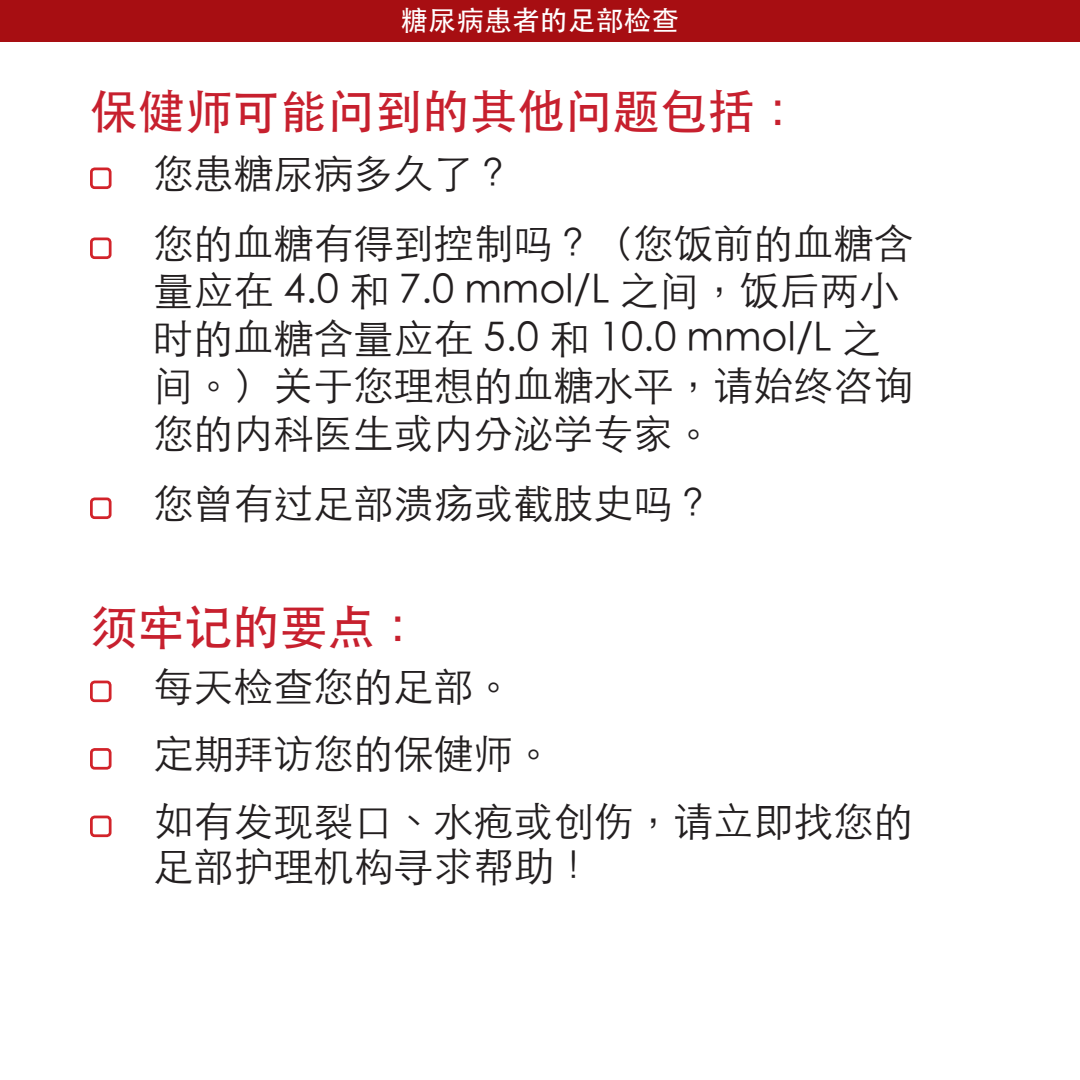
<style>
.page{position:relative;width:1080px;height:1080px;background:#fff}
.page>*{position:absolute;margin:0;border:0;box-sizing:border-box;transform-origin:0 0}
.t1{font:500 47.5px "ST Heiti TC";color:#c7202e}
.t2{font:300 40px/47.5px "ST Heiti TC";color:#231f20}
.t3{font:500 27.5px "ST Heiti TC";letter-spacing:.015em;color:#fff}
</style>
<div class="page">
<div style="left:0;top:0;width:1080px;height:41px;background:#a70e12"></div>
<div style="left:90px;top:168px;width:22px;height:21px;border:3px solid #d2232a;border-radius:3px"></div>
<div style="left:90px;top:238px;width:22px;height:21px;border:3px solid #d2232a;border-radius:3px"></div>
<div style="left:90px;top:498px;width:22px;height:21px;border:3px solid #d2232a;border-radius:3px"></div>
<div style="left:90px;top:681px;width:22px;height:21px;border:3px solid #d2232a;border-radius:3px"></div>
<div style="left:90px;top:748px;width:22px;height:22px;border:3px solid #d2232a;border-radius:3px"></div>
<div style="left:90px;top:816px;width:22px;height:21px;border:3px solid #d2232a;border-radius:3px"></div>
<p class="t3" style="left:401px;top:5px;width:280px">糖尿病患者的足部检查</p>
<p class="t1" style="left:90px;top:85px;width:714px">保健师可能问到的其他问题包括：</p>
<p class="t2" style="left:154px;top:134px;width:761px;line-height:70px">您患糖尿病多久了？<br>您的血糖有得到控制吗？（您饭前的血糖含</p>
<p class="t2" style="left:154px;top:263px;width:761px">量应在 4.0 和 7.0 mmol/L 之间，饭后两小时的血糖含量应在 5.0 和 10.0 mmol/L 之间。）关于您理想的血糖水平，请始终咨询您的内科医生或内分泌学专家。</p>
<p class="t2" style="left:154px;top:475px;width:561px">您曾有过足部溃疡或截肢史吗？</p>
<p class="t1" style="left:90px;top:601px;width:334px">须牢记的要点：</p>
<p class="t2" style="left:154px;top:648px;width:761px;line-height:67.5px">每天检查您的足部。<br>定期拜访您的保健师。<br>如有发现裂口、水疱或创伤，请立即找您的</p>
<p class="t2" style="left:154px;top:838px;width:441px">足部护理机构寻求帮助！</p>
</div>
